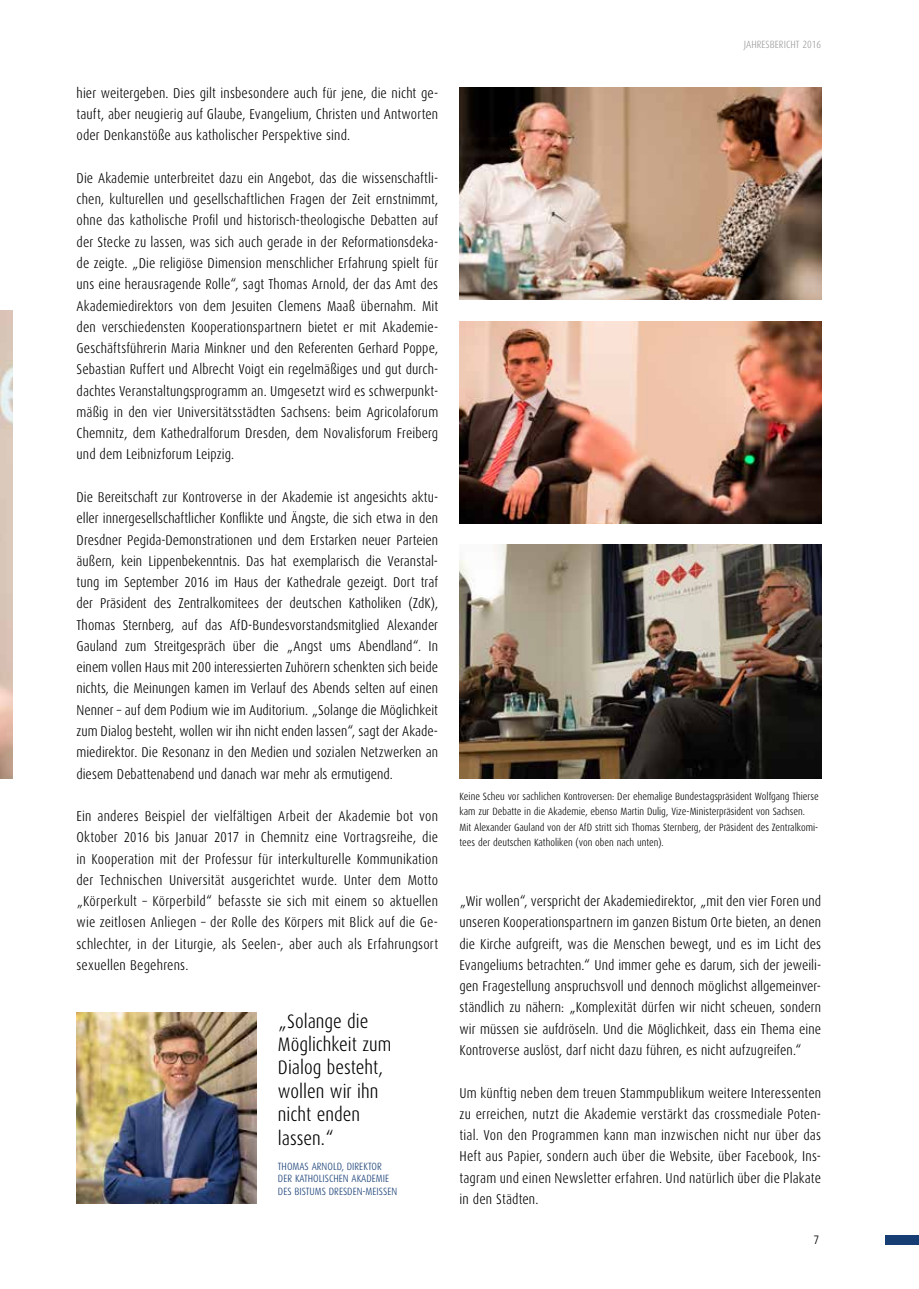
<style>
.page{position:relative;width:919px;height:1289px;background:#fff}
.page>*{position:absolute;margin:0;border:0;box-sizing:border-box;transform-origin:0 0}
.t1{font:300 19.5px/23.4px "Dax Condensed";color:#000}
.t2{font:300 14.25px/21.3px "Dax Condensed";letter-spacing:.01em;color:#000;text-align:justify}
.t3{font:300 condensed 12px "Frutiger LT";color:#000}
.t4{font:300 10.5px/15px "Dax Condensed";color:#000}
.t5{font:300 10.5px/12.6px "Dax Condensed";color:#163e75}
.t6{font:300 10.5px "Dax Condensed";color:#9c9d9d}
</style>
<div class="page">
<div style="left:884px;top:1235px;width:34px;height:9px;background:#163e75"></div>
<img style="left:0;top:310px;width:13px;height:468px">
<img style="left:459px;top:544px;width:362px;height:234px">
<img style="left:459px;top:87px;width:362px;height:213px">
<img style="left:459px;top:321px;width:362px;height:202px">
<img style="left:77px;top:1012px;width:180px;height:191px">
<p class="t2" style="left:77px;top:82px;width:363px">hier weitergeben. Dies gilt insbesondere auch für jene, die nicht ge&shy;tauft, aber neugierig auf Glaube, Evangelium, Christen und Antworten oder Denkanstöße aus katholischer Perspektive sind.</p>
<p class="t2" style="left:77px;top:167px;width:363px">Die Akademie unterbreitet dazu ein Angebot, das die wissenschaftli&shy;chen, kulturellen und gesellschaftlichen Fragen der Zeit ernstnimmt, ohne das katholische Profil und historisch-theologische Debatten auf der Stecke zu lassen, was sich auch gerade in der Reformationsdeka&shy;de zeigte. „Die religiöse Dimension menschlicher Erfahrung spielt für uns eine herausragende Rolle“, sagt Thomas Arnold, der das Amt des Akademiedirektors von dem Jesuiten Clemens Maaß übernahm. Mit den verschiedensten Kooperationspartnern bietet er mit Akademie-Geschäftsführerin Maria Minkner und den Referenten Gerhard Poppe, Sebastian Ruffert und Albrecht Voigt ein regelmäßiges und gut durch&shy;dachtes Veranstaltungsprogramm an. Umgesetzt wird es schwerpunkt&shy;mäßig in den vier Universitätsstädten Sachsens: beim Agricolaforum Chemnitz, dem Kathedralforum Dresden, dem Novalisforum Freiberg und dem Leibnizforum Leipzig.</p>
<p class="t2" style="left:76px;top:486px;width:363px">Die Bereitschaft zur Kontroverse in der Akademie ist angesichts aktu&shy;eller innergesellschaftlicher Konflikte und Ängste, die sich etwa in den Dresdner Pegida-Demonstrationen und dem Erstarken neuer Parteien äußern, kein Lippenbekenntnis. Das hat exemplarisch die Veranstal&shy;tung im September 2016 im Haus der Kathedrale gezeigt. Dort traf der Präsident des Zentralkomitees der deutschen Katholiken (ZdK), Thomas Sternberg, auf das AfD-Bundesvorstandsmitglied Alexander Gauland zum Streitgespräch über die „Angst ums Abendland“. In einem vollen Haus mit 200 interessierten Zuhörern schenkten sich beide nichts, die Meinungen kamen im Verlauf des Abends selten auf einen Nenner – auf dem Podium wie im Auditorium. „Solange die Möglichkeit zum Dialog besteht, wollen wir ihn nicht enden lassen“, sagt der Akade&shy;miedirektor. Die Resonanz in den Medien und sozialen Netzwerken an diesem Debattenabend und danach war mehr als ermutigend.</p>
<p class="t2" style="left:76px;top:805px;width:363px">Ein anderes Beispiel der vielfältigen Arbeit der Akademie bot von Oktober 2016 bis Januar 2017 in Chemnitz eine Vortragsreihe, die in Kooperation mit der Professur für interkulturelle Kommunikation der Technischen Universität ausgerichtet wurde. Unter dem Motto „Körperkult – Körperbild“ befasste sie sich mit einem so aktuellen wie zeitlosen Anliegen – der Rolle des Körpers mit Blick auf die Ge&shy;schlechter, in der Liturgie, als Seelen-, aber auch als Erfahrungsort sexuellen Begehrens.</p>
<h1 class="t1" style="left:278px;top:1009px;width:115px">„Solange die<br>Möglichkeit zum<br>Dialog besteht, wollen wir ihn nicht enden lassen.“</h1>
<p class="t5" style="left:278px;top:1159px;width:121px">THOMAS ARNOLD, DIREKTOR<br>DER KATHOLISCHEN AKADEMIE<br>DES BISTUMS DRESDEN-MEISSEN</p>
<p class="t6" style="left:743px;top:39px;width:79px">JAHRESBERICHT 2016</p>
<p class="t4" style="left:459px;top:789px;width:360px">Keine Scheu vor sachlichen Kontroversen: Der ehemalige Bundestagspräsident Wolfgang Thierse kam zur Debatte in die Akademie, ebenso Martin Dulig, Vize-Ministerpräsident von Sachsen.<br>Mit Alexander Gauland von der AfD stritt sich Thomas Sternberg, der Präsident des Zentralkomi&shy;tees der deutschen Katholiken (von oben nach unten).</p>
<p class="t2" style="left:459px;top:890px;width:363px">„Wir wollen“, verspricht der Akademiedirektor, „mit den vier Foren und unseren Kooperationspartnern im ganzen Bistum Orte bieten, an denen die Kirche aufgreift, was die Menschen bewegt, und es im Licht des Evangeliums betrachten.“ Und immer gehe es darum, sich der jeweili&shy;gen Fragestellung anspruchsvoll und dennoch möglichst allgemeinver&shy;ständlich zu nähern: „Komplexität dürfen wir nicht scheuen, sondern wir müssen sie aufdröseln. Und die Möglichkeit, dass ein Thema eine Kontroverse auslöst, darf nicht dazu führen, es nicht aufzugreifen.“</p>
<p class="t2" style="left:459px;top:1082px;width:363px">Um künftig neben dem treuen Stammpublikum weitere Interessenten zu erreichen, nutzt die Akademie verstärkt das crossmediale Poten&shy;tial. Von den Programmen kann man inzwischen nicht nur über das Heft aus Papier, sondern auch über die Website, über Facebook, Ins&shy;tagram und einen Newsletter erfahren. Und natürlich über die Plakate in den Städten.</p>
<p class="t3" style="left:813px;top:1233px;width:7px">7</p>
</div>
